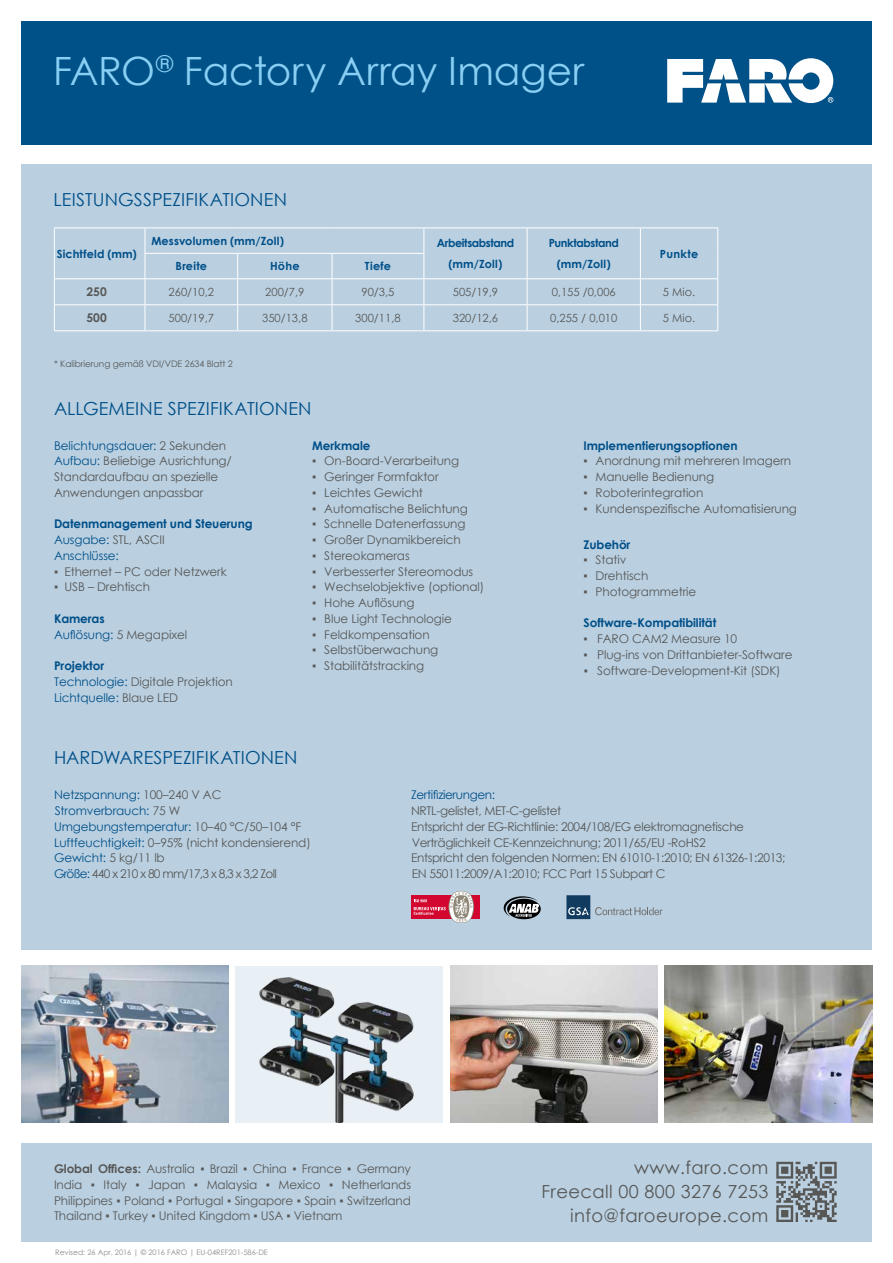
<style>
.page{position:relative;width:893px;height:1263px;background:#fff}
.page>*{position:absolute;margin:0;border:0;box-sizing:border-box;transform-origin:0 0}
.t1{font:39px "Century Gothic";color:#89cff4}
.t2{font:18px "Century Gothic";letter-spacing:.005em;color:#004f88}
.t3{font:18px/24px "Century Gothic";letter-spacing:.02em;color:#575756;text-align:right}
.t4{font:12px/15.8px "Century Gothic";letter-spacing:-.01em;color:#575756}
.t5{font:12px/15.8px "Century Gothic";letter-spacing:-.03em;color:#575756}
.t6{font:700 12px/15.8px "Century Gothic";letter-spacing:-.01em;color:#004f88}
.t7{font:12px/15.8px "Century Gothic";letter-spacing:-.01em;color:#004f88}
.t8{font:12px "Century Gothic";letter-spacing:-.03em;color:#004f88}
.t9{font:700 12px "Century Gothic";color:#575756}
.t10{font:11.25px "Century Gothic";color:#575756}
.t11{font:700 11.25px "Century Gothic";letter-spacing:.015em;color:#004f88}
.t12{font:700 11.25px/21px "Century Gothic";letter-spacing:-.03em;color:#004f88;text-align:center}
.t13{font:700 11.25px/21px "Century Gothic";letter-spacing:-.035em;color:#004f88;text-align:center}
.t14{font:9px "Century Gothic";letter-spacing:-.01em;color:#575756}
.t15{font:7.5px "Century Gothic";color:#8d8a8b}
.s1{color:#004f88}
.s2{font-weight:400}
.s3{font-weight:400;color:#575756}
.s4{font-weight:700}
.s5{color:#575756}
.s6{font-weight:700;color:#004f88}
</style>
<div class="page">
<div style="left:21px;top:1143px;width:851px;height:99px;background:#bad0e1"></div>
<div style="left:21px;top:21px;width:851px;height:123px;background:#005187"></div>
<div style="left:21px;top:164px;width:851px;height:786px;background:#bad0e1"></div>
<svg style="left:776px;top:1162px;width:60px;height:60px"></svg>
<svg style="left:667px;top:58px;width:166px;height:46px"></svg>
<hr style="left:145px;top:253px;width:93px;height:1px;background:#fff">
<hr style="left:238px;top:253px;width:94px;height:1px;background:#fff">
<hr style="left:332px;top:253px;width:92px;height:1px;background:#fff">
<hr style="left:54px;top:278px;width:91px;height:1px;background:#fff">
<hr style="left:145px;top:278px;width:93px;height:1px;background:#fff">
<hr style="left:238px;top:278px;width:94px;height:1px;background:#fff">
<hr style="left:332px;top:278px;width:92px;height:1px;background:#fff">
<hr style="left:424px;top:278px;width:103px;height:1px;background:#fff">
<hr style="left:527px;top:278px;width:113px;height:1px;background:#fff">
<hr style="left:640px;top:278px;width:78px;height:1px;background:#fff">
<hr style="left:54px;top:304px;width:91px;height:1px;background:#fff">
<hr style="left:145px;top:304px;width:93px;height:1px;background:#fff">
<svg style="left:145px;top:228px;width:1px;height:102px"></svg>
<hr style="left:238px;top:304px;width:94px;height:1px;background:#fff">
<svg style="left:237px;top:254px;width:1px;height:76px"></svg>
<hr style="left:332px;top:304px;width:92px;height:1px;background:#fff">
<svg style="left:332px;top:254px;width:1px;height:76px"></svg>
<hr style="left:424px;top:304px;width:103px;height:1px;background:#fff">
<svg style="left:423px;top:228px;width:1px;height:102px"></svg>
<hr style="left:527px;top:304px;width:113px;height:1px;background:#fff">
<svg style="left:527px;top:228px;width:1px;height:102px"></svg>
<hr style="left:640px;top:304px;width:78px;height:1px;background:#fff">
<svg style="left:640px;top:228px;width:1px;height:102px"></svg>
<hr style="left:54px;top:227px;width:91px;height:1px;background:#fff">
<hr style="left:145px;top:227px;width:93px;height:1px;background:#fff">
<hr style="left:238px;top:227px;width:94px;height:1px;background:#fff">
<hr style="left:332px;top:227px;width:92px;height:1px;background:#fff">
<hr style="left:424px;top:227px;width:103px;height:1px;background:#fff">
<hr style="left:527px;top:227px;width:113px;height:1px;background:#fff">
<hr style="left:640px;top:227px;width:78px;height:1px;background:#fff">
<svg style="left:54px;top:228px;width:1px;height:102px"></svg>
<svg style="left:717px;top:228px;width:1px;height:102px"></svg>
<hr style="left:54px;top:330px;width:91px;height:1px;background:#fff">
<hr style="left:145px;top:330px;width:93px;height:1px;background:#fff">
<hr style="left:238px;top:330px;width:94px;height:1px;background:#fff">
<hr style="left:332px;top:330px;width:92px;height:1px;background:#fff">
<hr style="left:424px;top:330px;width:103px;height:1px;background:#fff">
<hr style="left:527px;top:330px;width:113px;height:1px;background:#fff">
<hr style="left:640px;top:330px;width:78px;height:1px;background:#fff">
<div style="left:411px;top:895px;width:69px;height:24px;background:#d30630"></div>
<svg style="left:414px;top:891px;width:60px;height:32px"></svg>
<svg style="left:507px;top:899px;width:34px;height:20px"></svg>
<svg style="left:504px;top:896px;width:35px;height:21px"></svg>
<svg style="left:566px;top:895px;width:96px;height:24px"></svg>
<img style="left:21px;top:966px;width:207px;height:157px">
<img style="left:665px;top:966px;width:207px;height:157px">
<img style="left:236px;top:966px;width:207px;height:157px">
<img style="left:450px;top:966px;width:207px;height:157px">
<h1 class="t1" style="left:53px;top:43px;width:533px">FARO<sup>®</sup> Factory Array Imager</h1>
<h2 class="t2" style="left:53px;top:187px;width:235px">LEISTUNGSSPEZIFIKATIONEN</h2>
<p class="t11" style="left:57px;top:245px;width:81px">Sichtfeld (mm)</p>
<p class="t11" style="left:151px;top:232px;width:134px">Messvolumen (mm/Zoll)</p>
<p class="t12" style="left:437px;top:232px;width:79px">Arbeitsabstand (mm/Zoll)</p>
<p class="t13" style="left:549px;top:232px;width:72px">Punktabstand (mm/Zoll)</p>
<p class="t11" style="left:660px;top:245px;width:40px">Punkte</p>
<p class="t11" style="left:176px;top:258px;width:33px">Breite</p>
<p class="t11" style="left:270px;top:258px;width:31px">Höhe</p>
<p class="t11" style="left:365px;top:258px;width:28px">Tiefe</p>
<p class="t9" style="left:87px;top:283px;width:22px">250</p>
<p class="t10" style="left:169px;top:284px;width:47px">260/10,2</p>
<p class="t10" style="left:265px;top:284px;width:41px">200/7,9</p>
<p class="t10" style="left:361px;top:284px;width:34px">90/3,5</p>
<p class="t10" style="left:453px;top:284px;width:47px">505/19,9</p>
<p class="t10" style="left:552px;top:284px;width:66px">0,155 /0,006</p>
<p class="t10" style="left:663px;top:284px;width:34px">5 Mio.</p>
<p class="t9" style="left:87px;top:309px;width:22px">500</p>
<p class="t10" style="left:169px;top:310px;width:47px">500/19,7</p>
<p class="t10" style="left:262px;top:310px;width:47px">350/13,8</p>
<p class="t10" style="left:355px;top:310px;width:47px">300/11,8</p>
<p class="t10" style="left:453px;top:310px;width:47px">320/12,6</p>
<p class="t10" style="left:550px;top:310px;width:69px">0,255 / 0,010</p>
<p class="t10" style="left:663px;top:310px;width:34px">5 Mio.</p>
<p class="t14" style="left:54px;top:357px;width:180px">* Kalibrierung gemäß VDI/VDE 2634 Blatt 2</p>
<h2 class="t2" style="left:54px;top:396px;width:259px">ALLGEMEINE SPEZIFIKATIONEN</h2>
<p class="t4" style="left:54px;top:437px;width:179px"><span class="s1">Belichtungsdauer:</span> 2 Sekunden<br><span class="s1">Aufbau:</span> Beliebige Ausrichtung/<br>Standardaufbau an spezielle<br>Anwendungen anpassbar</p>
<p class="t6" style="left:54px;top:516px;width:200px">Datenmanagement und Steuerung<br><span class="s2">Ausgabe:</span> <span class="s3">STL, ASCII<br></span><span class="s2">Anschlüsse:</span></p>
<p class="t4" style="left:54px;top:563px;width:174px">▪ Ethernet – PC oder Netzwerk</p>
<p class="t4" style="left:54px;top:579px;width:98px">▪ USB – Drehtisch</p>
<p class="t7" style="left:54px;top:610px;width:135px"><span class="s4">Kameras<br></span>Auflösung: <span class="s5">5 Megapixel</span></p>
<p class="t4" style="left:54px;top:658px;width:180px"><span class="s6">Projektor<br></span><span class="s1">Technologie:</span> Digitale Projektion<br><span class="s1">Lichtquelle:</span> Blaue LED</p>
<p class="t6" style="left:312px;top:437px;width:60px">Merkmale</p>
<p class="t4" style="left:312px;top:453px;width:148px">▪ On-Board-Verarbeitung</p>
<p class="t4" style="left:312px;top:469px;width:128px">▪ Geringer Formfaktor</p>
<p class="t4" style="left:312px;top:484px;width:112px">▪ Leichtes Gewicht</p>
<p class="t4" style="left:312px;top:500px;width:157px">▪ Automatische Belichtung</p>
<p class="t4" style="left:312px;top:516px;width:155px">▪ Schnelle Datenerfassung</p>
<p class="t4" style="left:312px;top:532px;width:150px">▪ Großer Dynamikbereich</p>
<p class="t4" style="left:312px;top:547px;width:99px">▪ Stereokameras</p>
<p class="t4" style="left:312px;top:563px;width:162px">▪ Verbesserter Stereomodus</p>
<p class="t4" style="left:312px;top:579px;width:173px">▪ Wechselobjektive (optional)</p>
<p class="t4" style="left:312px;top:595px;width:104px">▪ Hohe Auflösung</p>
<p class="t4" style="left:312px;top:610px;width:141px">▪ Blue Light Technologie</p>
<p class="t4" style="left:312px;top:626px;width:119px">▪ Feldkompensation</p>
<p class="t4" style="left:312px;top:642px;width:127px">▪ Selbstüberwachung</p>
<p class="t4" style="left:312px;top:658px;width:113px">▪ Stabilitätstracking</p>
<h2 class="t2" style="left:54px;top:745px;width:245px">HARDWARESPEZIFIKATIONEN</h2>
<p class="t6" style="left:584px;top:437px;width:155px">Implementierungsoptionen</p>
<p class="t4" style="left:584px;top:453px;width:209px">▪ Anordnung mit mehreren Imagern</p>
<p class="t4" style="left:584px;top:469px;width:132px">▪ Manuelle Bedienung</p>
<p class="t4" style="left:584px;top:484px;width:121px">▪ Roboterintegration</p>
<p class="t4" style="left:584px;top:500px;width:215px">▪ Kundenspezifische Automatisierung</p>
<p class="t6" style="left:584px;top:536px;width:48px">Zubehör</p>
<p class="t4" style="left:584px;top:552px;width:44px">▪ Stativ</p>
<p class="t4" style="left:584px;top:568px;width:66px">▪ Drehtisch</p>
<p class="t4" style="left:584px;top:583px;width:114px">▪ Photogrammetrie</p>
<p class="t6" style="left:584px;top:615px;width:134px">Software-Kompatibilität</p>
<p class="t4" style="left:584px;top:631px;width:155px">▪ FARO CAM2 Measure 10</p>
<p class="t4" style="left:584px;top:646px;width:210px">▪ Plug-ins von Drittanbieter-Software</p>
<p class="t4" style="left:584px;top:662px;width:199px">▪ Software-Development-Kit (SDK)</p>
<p class="t4" style="left:54px;top:787px;width:258px"><span class="s1">Netzspannung:</span> 100–240 V AC <span class="s1">Stromverbrauch:</span> 75 W <span class="s1">Umgebungstemperatur:</span> 10–40 °C/50–104 °F <span class="s1">Luftfeuchtigkeit:</span> 0–95% (nicht kondensierend)<br><span class="s1">Gewicht:</span> 5 kg/11 lb<br><span class="s1">Größe:</span> 440 x 210 x 80 mm/17,3 x 8,3 x 3,2 Zoll</p>
<p class="t8" style="left:411px;top:787px;width:86px">Zertifizierungen:</p>
<p class="t5" style="left:411px;top:803px;width:376px">NRTL-gelistet, MET-C-gelistet<br>Entspricht der EG-Richtlinie: 2004/108/EG elektromagnetische Verträglichkeit CE-Kennzeichnung; 2011/65/EU -RoHS2<br>Entspricht den folgenden Normen: EN 61010-1:2010; EN 61326-1:2013; EN 55011:2009/A1:2010; FCC Part 15 Subpart C</p>
<p class="t4" style="left:54px;top:1161px;width:358px;text-align:justify"><span class="s4">Global Offices:</span> Australia ▪ Brazil ▪ China ▪ France ▪ Germany India ▪ Italy ▪ Japan ▪ Malaysia ▪ Mexico ▪ Netherlands Philippines ▪ Poland ▪ Portugal ▪ Singapore ▪ Spain ▪ Switzerland Thailand ▪ Turkey ▪ United Kingdom ▪ USA ▪ Vietnam</p>
<p class="t15" style="left:55px;top:1247px;width:214px">Revised: 26 Apr. 2016 | © 2016 FARO | EU-04REF201-586-DE</p>
<h2 class="t3" style="left:541px;top:1155px;width:228px">www.faro.com<br>Freecall 00 800 3276 7253 info@faroeurope.com</h2>
</div>
